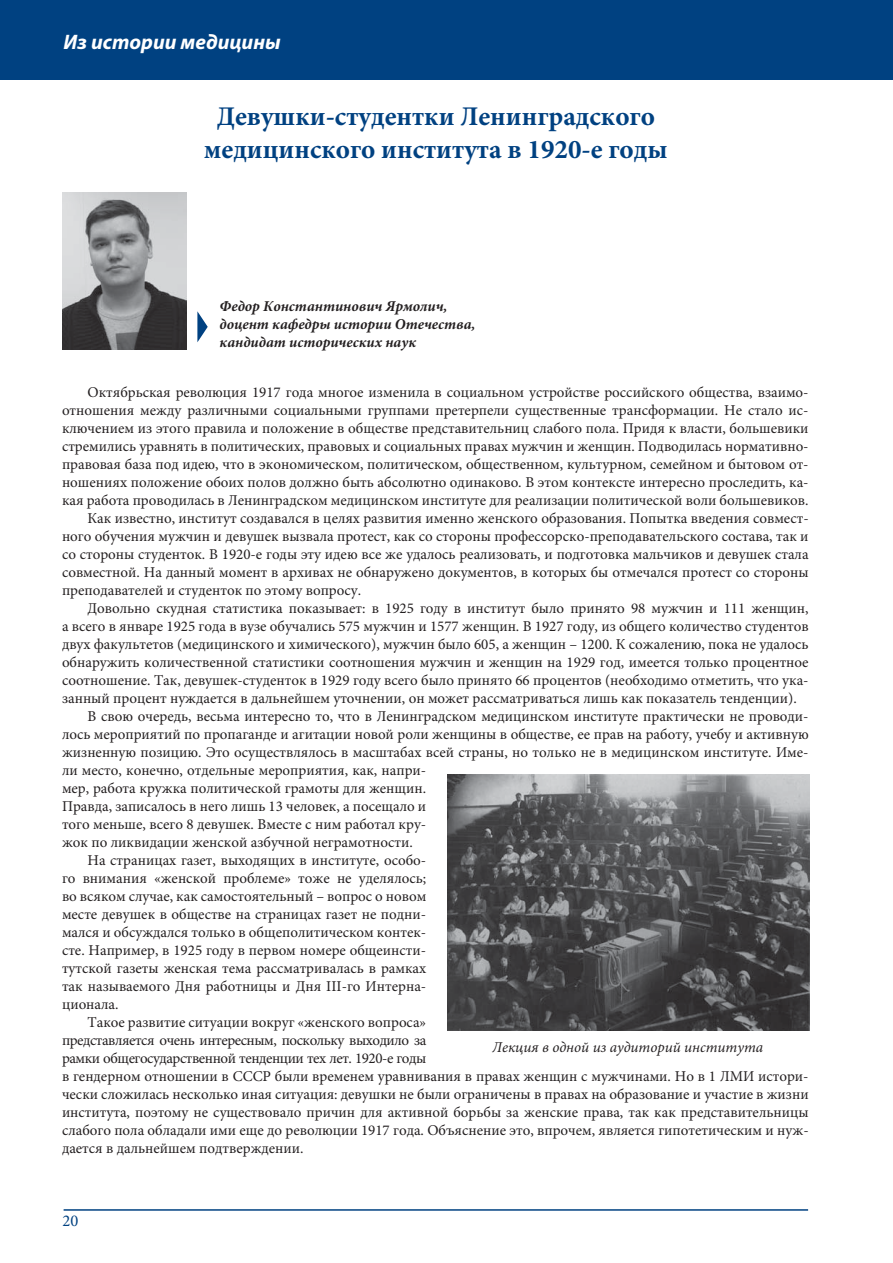
<style>
.page{position:relative;width:893px;height:1263px;background:#fff}
.page>*{position:absolute;margin:0;border:0;box-sizing:border-box;transform-origin:0 0}
.t1{font:700 27px/32.4px "Minion Pro";color:#004181;text-align:center}
.t2{font:italic 700 21px "Myriad Pro";color:#fff}
.t3{font:16.5px "Minion Pro";color:#004181}
.t4{font:15px "Minion Pro";color:#231f20}
.t5{font:15px "Minion Pro";letter-spacing:-.03em;color:#231f20}
.t6{font:italic 700 15px/18px "Minion Pro";color:#231f20}
.t7{font:italic 15px "Minion Pro";color:#231f20}
</style>
<div class="page">
<div style="left:0;top:0;width:892px;height:79px;background:#004181"></div>
<hr style="left:64px;top:1209px;width:744px;height:2px;background:#004181">
<img style="left:447px;top:775px;width:362px;height:256px">
<img style="left:63px;top:192px;width:123px;height:158px">
<svg style="left:197px;top:311px;width:11px;height:31px"></svg>
<h2 class="t2" style="left:64px;top:34px;width:219px">Из истории медицины</h2>
<h1 class="t1" style="left:204px;top:103px;width:465px">Девушки-студентки Ленинградского медицинского института в 1920-е годы</h1>
<p class="t6" style="left:219px;top:299px;width:257px">Федор Константинович Ярмолич, доцент кафедры истории Отечества, кандидат исторических наук</p>
<p class="t4" style="left:87px;top:386px;width:722px">Октябрьская революция 1917 года многое изменила в социальном устройстве российского общества, взаимо-</p>
<p class="t4" style="left:62px;top:404px;width:748px">отношения между различными социальными группами претерпели существенные трансформации. Не стало ис-</p>
<p class="t4" style="left:62px;top:422px;width:748px">ключением из этого правила и положение в обществе представительниц слабого пола. Придя к власти, большевики</p>
<p class="t4" style="left:62px;top:440px;width:748px">стремились уравнять в политических, правовых и социальных правах мужчин и женщин. Подводилась нормативно-</p>
<p class="t4" style="left:62px;top:458px;width:748px">правовая база под идею, что в экономическом, политическом, общественном, культурном, семейном и бытовом от-</p>
<p class="t4" style="left:62px;top:476px;width:748px">ношениях положение обоих полов должно быть абсолютно одинаково. В этом контексте интересно проследить, ка-</p>
<p class="t4" style="left:62px;top:494px;width:748px">кая работа проводилась в Ленинградском медицинском институте для реализации политической воли большевиков.</p>
<p class="t4" style="left:87px;top:512px;width:722px">Как известно, институт создавался в целях развития именно женского образования. Попытка введения совмест-</p>
<p class="t4" style="left:62px;top:530px;width:748px">ного обучения мужчин и девушек вызвала протест, как со стороны профессорско-преподавательского состава, так и</p>
<p class="t4" style="left:62px;top:548px;width:748px">со стороны студенток. В 1920-е годы эту идею все же удалось реализовать, и подготовка мальчиков и девушек стала</p>
<p class="t4" style="left:62px;top:566px;width:748px">совместной. На данный момент в архивах не обнаружено документов, в которых бы отмечался протест со стороны</p>
<p class="t4" style="left:62px;top:584px;width:300px">преподавателей и студенток по этому вопросу.</p>
<p class="t4" style="left:87px;top:602px;width:722px">Довольно скудная статистика показывает: в 1925 году в институт было принято 98 мужчин и 111 женщин,</p>
<p class="t4" style="left:62px;top:620px;width:748px">а всего в январе 1925 года в вузе обучались 575 мужчин и 1577 женщин. В 1927 году, из общего количество студентов</p>
<p class="t4" style="left:62px;top:638px;width:748px">двух факультетов (медицинского и химического), мужчин было 605, а женщин – 1200. К сожалению, пока не удалось</p>
<p class="t4" style="left:62px;top:656px;width:748px">обнаружить количественной статистики соотношения мужчин и женщин на 1929 год, имеется только процентное</p>
<p class="t4" style="left:62px;top:674px;width:748px">соотношение. Так, девушек-студенток в 1929 году всего было принято 66 процентов (необходимо отметить, что ука-</p>
<p class="t4" style="left:62px;top:692px;width:736px">занный процент нуждается в дальнейшем уточнении, он может рассматриваться лишь как показатель тенденции).</p>
<p class="t4" style="left:87px;top:710px;width:722px">В свою очередь, весьма интересно то, что в Ленинградском медицинском институте практически не проводи-</p>
<p class="t4" style="left:62px;top:728px;width:748px">лось мероприятий по пропаганде и агитации новой роли женщины в обществе, ее прав на работу, учебу и активную</p>
<p class="t4" style="left:62px;top:746px;width:748px">жизненную позицию. Это осуществлялось в масштабах всей страны, но только не в медицинском институте. Име-</p>
<p class="t4" style="left:62px;top:764px;width:366px">ли место, конечно, отдельные мероприятия, как, напри-</p>
<p class="t4" style="left:62px;top:782px;width:366px">мер, работа кружка политической грамоты для женщин.</p>
<p class="t4" style="left:62px;top:800px;width:366px">Правда, записалось в него лишь 13 человек, а посещало и</p>
<p class="t4" style="left:62px;top:818px;width:366px">того меньше, всего 8 девушек. Вместе с ним работал кру-</p>
<p class="t4" style="left:62px;top:836px;width:352px">жок по ликвидации женской азбучной неграмотности.</p>
<p class="t4" style="left:87px;top:854px;width:340px">На страницах газет, выходящих в институте, особо-</p>
<p class="t4" style="left:62px;top:872px;width:366px">го внимания «женской проблеме» тоже не уделялось;</p>
<p class="t4" style="left:62px;top:890px;width:366px">во всяком случае, как самостоятельный – вопрос о новом</p>
<p class="t4" style="left:62px;top:908px;width:366px">месте девушек в обществе на страницах газет не подни-</p>
<p class="t4" style="left:62px;top:926px;width:366px">мался и обсуждался только в общеполитическом контек-</p>
<p class="t4" style="left:62px;top:944px;width:366px">сте. Например, в 1925 году в первом номере общеинсти-</p>
<p class="t4" style="left:62px;top:962px;width:366px">тутской газеты женская тема рассматривалась в рамках</p>
<p class="t4" style="left:62px;top:980px;width:366px">так называемого Дня работницы и Дня III-го Интерна-</p>
<p class="t4" style="left:62px;top:998px;width:58px">ционала.</p>
<p class="t4" style="left:87px;top:1016px;width:340px">Такое развитие ситуации вокруг «женского вопроса»</p>
<p class="t5" style="left:62px;top:1034px;width:366px">представляется очень интересным, поскольку выходило за</p>
<p class="t5" style="left:62px;top:1052px;width:366px">рамки общегосударственной тенденции тех лет. 1920-е годы</p>
<p class="t4" style="left:62px;top:1070px;width:748px">в гендерном отношении в СССР были временем уравнивания в правах женщин с мужчинами. Но в 1 ЛМИ истори-</p>
<p class="t4" style="left:62px;top:1088px;width:748px">чески сложилась несколько иная ситуация: девушки не были ограничены в правах на образование и участие в жизни</p>
<p class="t4" style="left:62px;top:1106px;width:748px">института, поэтому не существовало причин для активной борьбы за женские права, так как представительницы</p>
<p class="t4" style="left:62px;top:1124px;width:748px">слабого пола обладали ими еще до революции 1917 года. Объяснение это, впрочем, является гипотетическим и нуж-</p>
<p class="t4" style="left:62px;top:1142px;width:243px">дается в дальнейшем подтверждении.</p>
<p class="t7" style="left:492px;top:1042px;width:272px">Лекция в одной из аудиторий института</p>
<p class="t3" style="left:63px;top:1214px;width:17px">20</p>
</div>
